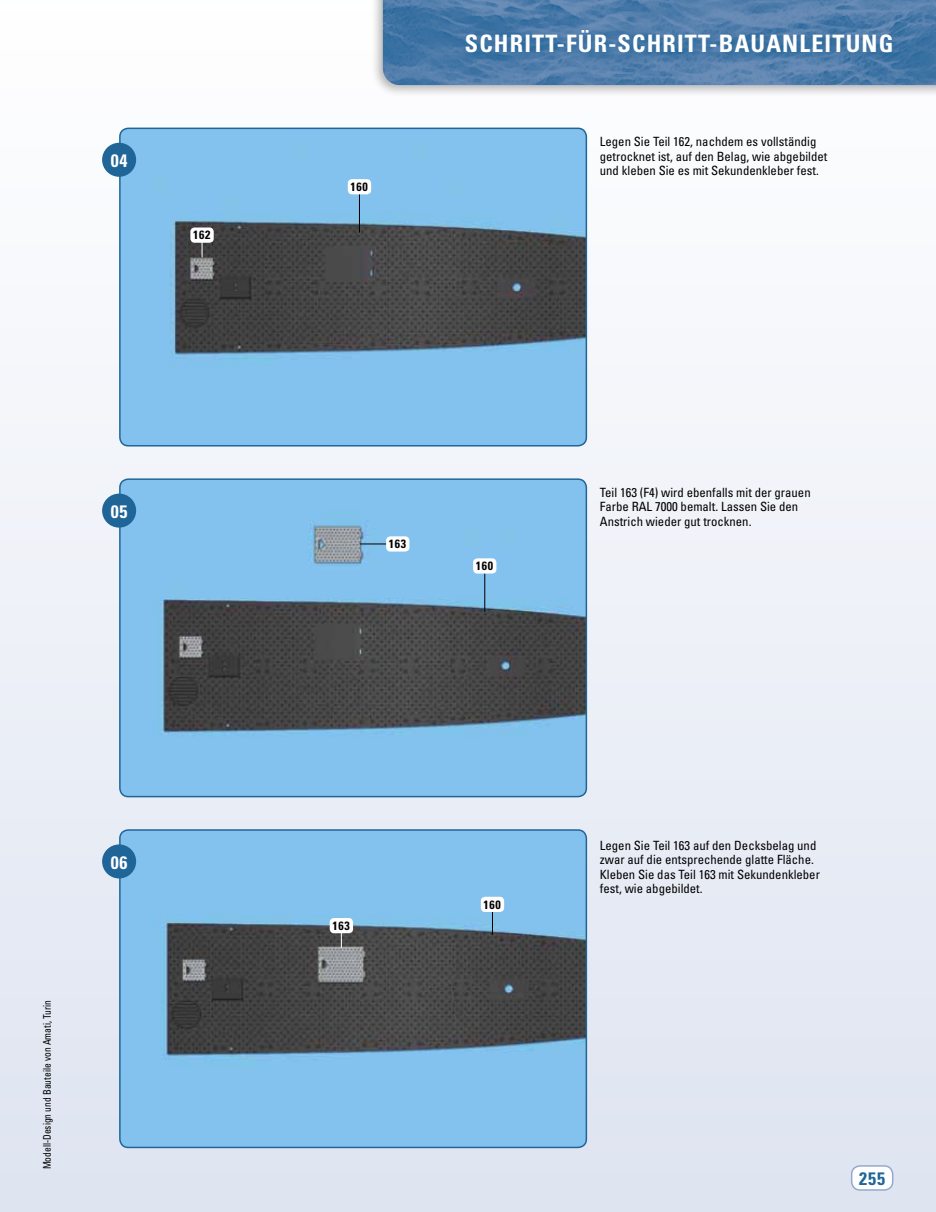
<style>
.page{position:relative;width:936px;height:1212px;background:#fff}
.page>*{position:absolute;margin:0;border:0;box-sizing:border-box;transform-origin:0 0}
.t1{font:700 condensed 24px "Univers";letter-spacing:.05em;color:#fff}
.t2{font:700 condensed 18px "Univers";color:#fff}
.t3{font:700 condensed 18px "Univers";color:#206598}
.t4{font:condensed 12.75px/14.2px "Univers";color:#000}
.t5{font:700 condensed 12px "Univers";letter-spacing:.05em;color:#000}
.t6{font:condensed 10.5px "Univers";color:#000;scale:.9 1}
</style>
<div class="page">
<div style="left:0;top:0;width:935px;height:1212px;background:linear-gradient(to bottom,#fff,#dee4f0)"></div>
<div style="left:851px;top:1166px;width:41px;height:24px;background:#fff;border-radius:9px"></div>
<div style="left:850px;top:1165px;width:43px;height:26px;border:2px solid #93aacb;border-radius:9px"></div>
<div style="left:371px;top:0;width:564px;height:97px;background:#000;opacity:.3"></div>
<img style="left:383px;top:0;width:552px;height:85px">
<svg style="left:461px;top:26px;width:441px;height:38px;background:#4577a6"></svg>
<img style="left:120px;top:479px;width:466px;height:317px">
<div style="left:119px;top:478px;width:468px;height:319px;border:2px solid #206598;border-radius:9px"></div>
<div style="left:102px;top:494px;width:34px;height:34px;background:#206598;border-radius:50%"></div>
<img style="left:120px;top:128px;width:466px;height:318px">
<div style="left:119px;top:128px;width:468px;height:318px;border:2px solid #206598;border-radius:9px"></div>
<div style="left:102px;top:143px;width:34px;height:34px;background:#206598;border-radius:50%"></div>
<img style="left:120px;top:830px;width:466px;height:317px">
<div style="left:119px;top:829px;width:468px;height:319px;border:2px solid #206598;border-radius:9px"></div>
<div style="left:102px;top:844px;width:34px;height:34px;background:#206598;border-radius:50%"></div>
<hr style="left:359px;top:191px;width:1px;height:42px;background:#000">
<div style="left:348px;top:179px;width:23px;height:15px;background:#fff;border-radius:4px"></div>
<hr style="left:484px;top:570px;width:1px;height:42px;background:#000">
<div style="left:473px;top:558px;width:23px;height:15px;background:#fff;border-radius:4px"></div>
<svg style="left:202px;top:243px;width:1px;height:14px"></svg>
<div style="left:190px;top:227px;width:24px;height:16px;background:#fff;border-radius:4px"></div>
<hr style="left:359px;top:544px;width:42px;height:1px;background:#000">
<div style="left:386px;top:536px;width:23px;height:15px;background:#fff;border-radius:4px"></div>
<svg style="left:492px;top:912px;width:1px;height:22px"></svg>
<div style="left:481px;top:897px;width:23px;height:15px;background:#fff;border-radius:4px"></div>
<svg style="left:341px;top:933px;width:1px;height:15px"></svg>
<div style="left:330px;top:918px;width:23px;height:15px;background:#fff;border-radius:4px"></div>
<h2 class="t2" style="left:111px;top:150px;width:18px">04</h2>
<p class="t5" style="left:193px;top:228px;width:19px">162</p>
<h2 class="t2" style="left:111px;top:500px;width:18px">05</h2>
<p class="t6" style="left:41px;top:1169px;width:190px;rotate:-90deg">Modell-Design und Bauteile von Amati, Turin</p>
<h2 class="t2" style="left:111px;top:851px;width:18px">06</h2>
<p class="t5" style="left:350px;top:179px;width:19px">160</p>
<h1 class="t1" style="left:465px;top:29px;width:330px">SCHRITT-FÜR-SCHRITT-BAUANLEI</h1>
<h1 class="t1" style="left:832px;top:29px;width:30px">TUNG</h1>
<p class="t4" style="left:600px;top:134px;width:229px">Legen Sie Teil 162, nachdem es vollständig getrocknet ist, auf den Belag, wie abgebildet und kleben Sie es mit Sekundenkleber fest.</p>
<p class="t5" style="left:389px;top:537px;width:19px">163</p>
<p class="t5" style="left:476px;top:559px;width:19px">160</p>
<p class="t4" style="left:600px;top:485px;width:212px">Teil 163 (F4) wird ebenfalls mit der grauen<br>Farbe RAL 7000 bemalt. Lassen Sie den<br>Anstrich wieder gut trocknen.</p>
<p class="t5" style="left:332px;top:918px;width:19px">163</p>
<p class="t5" style="left:483px;top:897px;width:19px">160</p>
<p class="t4" style="left:600px;top:838px;width:221px">Legen Sie Teil 163 auf den Decksbelag und zwar auf die entsprechende glatte Fläche.<br>Kleben Sie das Teil 163 mit Sekundenkleber fest, wie abgebildet.</p>
<h2 class="t3" style="left:859px;top:1167px;width:27px">255</h2>
</div>
